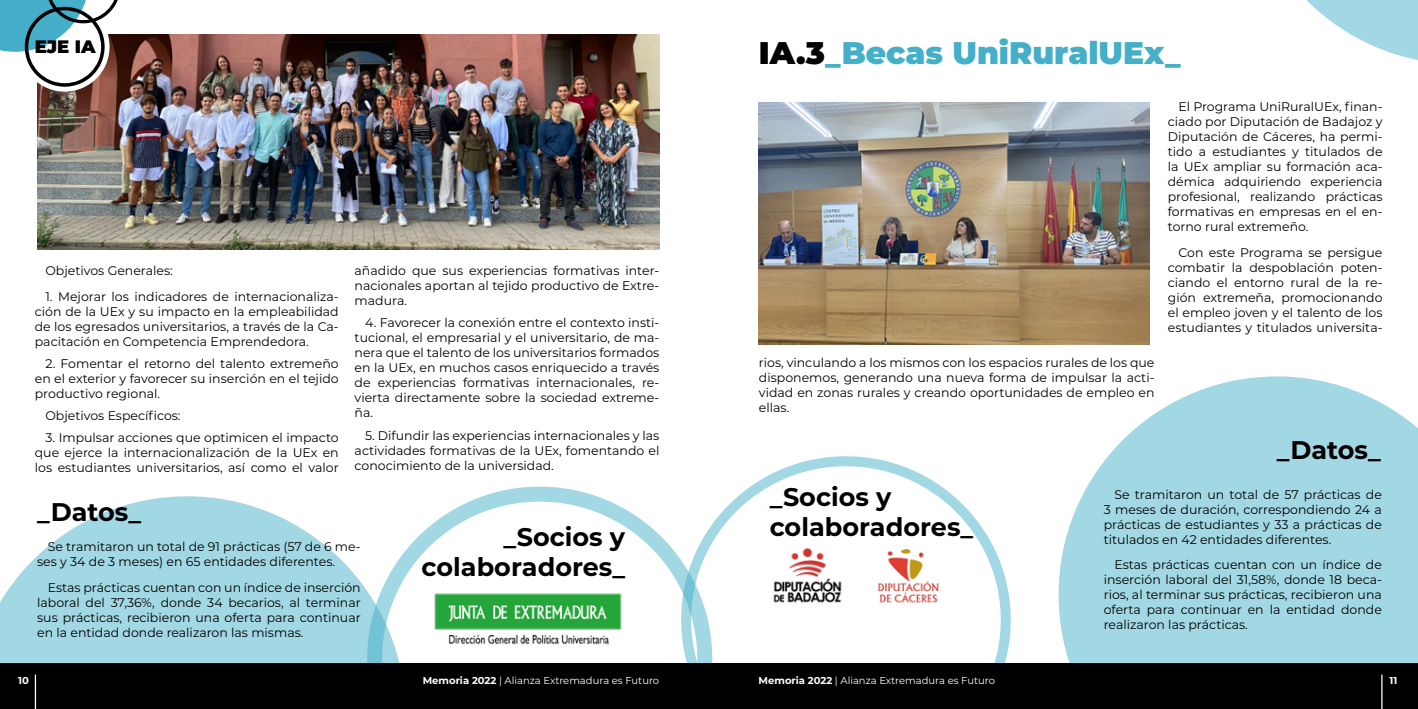
<style>
.page{position:relative;width:1418px;height:709px;background:#fff}
.page>*{position:absolute;margin:0;border:0;box-sizing:border-box;transform-origin:0 0}
.t1{font:900 31.25px "Montserrat";color:#45afc9}
.t2{font:700 25.5px/30.6px "Montserrat";color:#000;text-align:right}
.t3{font:900 18px "Montserrat";color:#000}
.t4{font:12.5px/15px "Montserrat";color:#000;text-align:justify}
.t5{font:10px "Montserrat";color:#fff}
.t6{font:700 10px "Montserrat";color:#fff}
.s1{color:#000}
.s2{font-weight:700}
</style>
<div class="page">
<img style="left:37px;top:34px;width:622px;height:216px">
<svg style="left:405px;top:486px;width:276px;height:103px"></svg>
<svg style="left:681px;top:456px;width:329px;height:207px"></svg>
<svg style="left:0;top:496px;width:405px;height:167px;fill:#a2d7e4"></svg>
<svg style="left:1058px;top:376px;width:359px;height:287px;fill:#a2d7e4"></svg>
<svg style="left:1306px;top:0;width:111px;height:60px"></svg>
<svg style="left:0;top:0;width:120px;height:87px"></svg>
<img style="left:758px;top:102px;width:391px;height:242px">
<img style="left:434px;top:593px;width:188px;height:52px">
<img style="left:769px;top:544px;width:77px;height:61px">
<img style="left:870px;top:550px;width:76px;height:61px">
<div style="left:0;top:663px;width:709px;height:46px;background:#000"></div>
<div style="left:709px;top:663px;width:708px;height:46px;background:#000"></div>
<hr style="left:35px;top:674px;width:1px;height:35px;background:#fff">
<hr style="left:1381px;top:674px;width:1px;height:35px;background:#fff">
<h3 class="t3" style="left:35px;top:33px;width:62px">EJE IA</h3>
<p class="t4" style="left:45px;top:263px;width:129px">Objetivos Generales:</p>
<p class="t4" style="left:35px;top:288px;width:305px;text-indent:11px">1. Mejorar los indicadores de internacionaliza&shy;ción de la UEx y su impacto en la empleabilidad de los egresados universitarios, a través de la Ca&shy;pacitación en Competencia Emprendedora.</p>
<p class="t4" style="left:35px;top:356px;width:305px;text-indent:11px">2. Fomentar el retorno del talento extremeño en el exterior y favorecer su inserción en el tejido productivo regional.</p>
<p class="t4" style="left:45px;top:408px;width:137px">Objetivos Específicos:</p>
<p class="t4" style="left:35px;top:430px;width:305px;text-indent:11px">3. Impulsar acciones que optimicen el impacto que ejerce la internacionalización de la UEx en los estudiantes universitarios, así como el valor</p>
<h2 class="t2" style="left:37px;top:495px;width:105px">_Datos_</h2>
<p class="t4" style="left:354px;top:263px;width:306px">añadido que sus experiencias formativas inter&shy;nacionales aportan al tejido productivo de Extre&shy;madura.</p>
<p class="t4" style="left:354px;top:315px;width:306px;text-indent:11px">4. Favorecer la conexión entre el contexto insti&shy;tucional, el empresarial y el universitario, de ma&shy;nera que el talento de los universitarios formados en la UEx, en muchos casos enriquecido a través de experiencias formativas internacionales, re&shy;vierta directamente sobre la sociedad extreme&shy;ña.</p>
<p class="t4" style="left:354px;top:427px;width:306px;text-indent:11px">5. Difundir las experiencias internacionales y las actividades formativas de la UEx, fomentando el conocimiento de la universidad.</p>
<p class="t4" style="left:37px;top:538px;width:325px;text-indent:11px">Se tramitaron un total de 91 prácticas (57 de 6 me&shy;ses y 34 de 3 meses) en 65 entidades diferentes.</p>
<p class="t4" style="left:37px;top:579px;width:325px;text-indent:11px">Estas prácticas cuentan con un índice de inserción laboral del 37,36%, donde 34 becarios, al terminar sus prácticas, recibieron una oferta para continuar en la entidad donde realizaron las mismas.</p>
<h2 class="t2" style="left:421px;top:520px;width:205px">_Socios y colaboradores_</h2>
<h1 class="t1" style="left:759px;top:30px;width:423px"><span class="s1">IA.3</span>_Becas UniRuralUEx_</h1>
<p class="t4" style="left:1167px;top:99px;width:216px;text-indent:11px">El Programa UniRuralUEx, finan&shy;ciado por Diputación de Badajoz y Diputación de Cáceres, ha permi&shy;tido a estudiantes y titulados de la UEx ampliar su formación aca&shy;démica adquiriendo experiencia profesional, realizando prácticas formativas en empresas en el en&shy;torno rural extremeño.</p>
<p class="t4" style="left:1167px;top:245px;width:216px;text-indent:11px">Con este Programa se persigue combatir la despoblación poten&shy;ciando el entorno rural de la re&shy;gión extremeña, promocionando el empleo joven y el talento de los estudiantes y titulados universita-</p>
<p class="t4" style="left:759px;top:354px;width:397px">rios, vinculando a los mismos con los espacios rurales de los que disponemos, generando una nueva forma de impulsar la acti&shy;vidad en zonas rurales y creando oportunidades de empleo en ellas.</p>
<h2 class="t2" style="left:1276px;top:433px;width:105px">_Datos_</h2>
<h2 class="t2" style="left:769px;top:480px;width:205px;text-align:left">_Socios y colaboradores_</h2>
<p class="t4" style="left:1103px;top:486px;width:280px;text-indent:11px">Se tramitaron un total de 57 prácticas de 3 meses de duración, correspondiendo 24 a prácticas de estudiantes y 33 a prácticas de titulados en 42 entidades diferentes.</p>
<p class="t4" style="left:1103px;top:557px;width:280px;text-indent:11px">Estas prácticas cuentan con un índice de inserción laboral del 31,58%, donde 18 beca&shy;rios, al terminar sus prácticas, recibieron una oferta para continuar en la entidad donde realizaron las prácticas.</p>
<p class="t6" style="left:18px;top:673px;width:12px">10</p>
<p class="t5" style="left:423px;top:673px;width:238px"><span class="s2">Memoria 2022</span> | Alianza Extremadura es Futuro</p>
<p class="t5" style="left:758px;top:673px;width:238px"><span class="s2">Memoria 2022</span> | Alianza Extremadura es Futuro</p>
<p class="t6" style="left:1389px;top:673px;width:9px">11</p>
</div>
